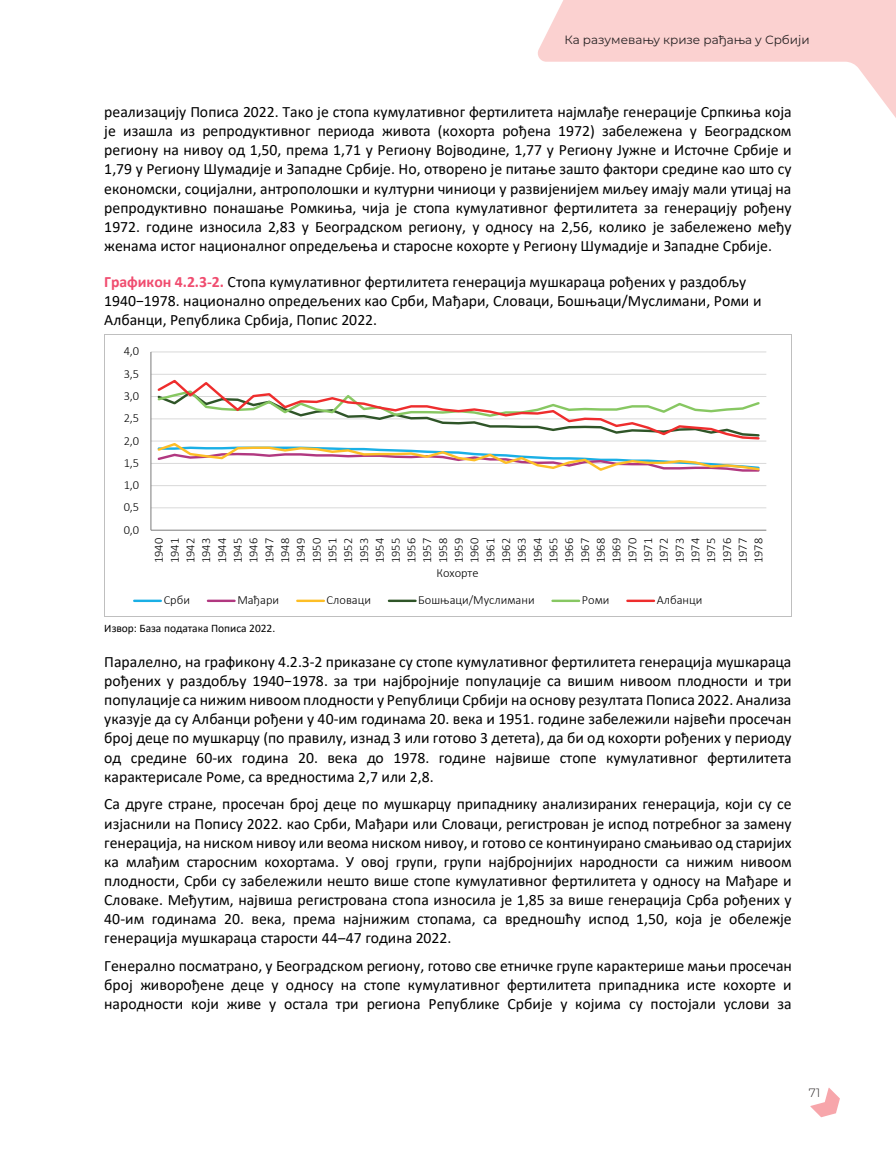
<style>
.page{position:relative;width:896px;height:1151px;background:#fff}
.page>*{position:absolute;margin:0;border:0;box-sizing:border-box;transform-origin:0 0}
.t1{font:15.75px/19.2px "Calibri";color:#000;text-align:justify}
.t2{font:300 12.45px/15.8px "Calibri";color:#000;text-align:justify}
.t3{font:12px "Montserrat";color:#231f20}
.t4{font:300 12px "Montserrat";color:#231f20}
.t5{font:11.4px "Calibri";color:#000}
.s1{font-weight:700;color:#f04c6f}
</style>
<div class="page">
<hr style="left:105px;top:334px;width:685px;height:1px;background:#bfbfbf">
<hr style="left:104px;top:335px;width:1px;height:281px;background:#bfbfbf">
<hr style="left:105px;top:616px;width:685px;height:1px;background:#bfbfbf">
<hr style="left:790px;top:335px;width:1px;height:281px;background:#bfbfbf">
<hr style="left:151px;top:507px;width:615px;height:1px;background:#d9d9d9">
<hr style="left:151px;top:485px;width:615px;height:1px;background:#d9d9d9">
<hr style="left:151px;top:463px;width:615px;height:1px;background:#d9d9d9">
<hr style="left:151px;top:441px;width:615px;height:1px;background:#d9d9d9">
<hr style="left:151px;top:418px;width:615px;height:1px;background:#d9d9d9">
<hr style="left:151px;top:396px;width:615px;height:1px;background:#d9d9d9">
<hr style="left:151px;top:374px;width:615px;height:1px;background:#d9d9d9">
<hr style="left:151px;top:351px;width:615px;height:1px;background:#d9d9d9">
<hr style="left:150px;top:352px;width:1px;height:178px;background:#7f7f7f">
<hr style="left:151px;top:529px;width:615px;height:1px;background:#7f7f7f">
<svg style="left:155px;top:379px;width:606px;height:93px"></svg>
<hr style="left:134px;top:599px;width:27px;height:3px;background:#1aafe5">
<hr style="left:208px;top:599px;width:26px;height:3px;background:#b13880">
<hr style="left:297px;top:599px;width:27px;height:3px;background:#fdbe26">
<hr style="left:389px;top:599px;width:26px;height:3px;background:#2f5528">
<hr style="left:552px;top:599px;width:27px;height:3px;background:#87c762">
<hr style="left:627px;top:599px;width:27px;height:3px;background:#ee2d2d">
<svg style="left:538px;top:0;width:357px;height:117px;fill:#fbd1d0"></svg>
<svg style="left:810px;top:1088px;width:29px;height:29px"></svg>
<p class="t3" style="left:564px;top:31px;width:246px">Ка разумевању кризе рађања у Србији</p>
<p class="t1" style="left:104px;top:102px;width:689px">реализацију Пописа 2022. Тако је стопа кумулативног фертилитета најмлађе генерације Српкиња која је изашла из репродуктивног периода живота (кохорта рођена 1972) забележена у Београдском региону на нивоу од 1,50, према 1,71 у Региону Војводине, 1,77 у Региону Јужне и Источне Србије и 1,79 у Региону Шумадије и Западне Србије. Но, отворено је питање зашто фактори средине као што су економски, социјални, антрополошки и културни чиниоци у развијенијем миљеу имају мали утицај на репродуктивно понашање Ромкиња, чија је стопа кумулативног фертилитета за генерацију рођену 1972. године износила 2,83 у Београдском региону, у односу на 2,56, колико је забележено међу женама истог националног опредељења и старосне кохорте у Региону Шумадије и Западне Србије.</p>
<p class="t1" style="left:104px;top:272px;width:658px;text-align:left"><span class="s1">Графикон 4.2.3-2.</span> Стопа кумулативног фертилитета генерација мушкараца рођених у раздобљу<br>1940−1978. национално опредељених као Срби, Мађари, Словаци, Бошњаци/Муслимани, Роми и<br>Албанци, Република Србија, Попис 2022.</p>
<p class="t2" style="left:124px;top:343px;width:17px">4,0</p>
<p class="t2" style="left:124px;top:365px;width:17px">3,5</p>
<p class="t2" style="left:124px;top:388px;width:17px">3,0</p>
<p class="t2" style="left:124px;top:410px;width:17px">2,5</p>
<p class="t2" style="left:124px;top:432px;width:17px">2,0</p>
<p class="t2" style="left:124px;top:455px;width:17px">1,5</p>
<p class="t2" style="left:124px;top:477px;width:17px">1,0</p>
<p class="t2" style="left:124px;top:499px;width:17px">0,5</p>
<p class="t2" style="left:124px;top:521px;width:17px">0,0</p>
<p class="t2" style="left:151px;top:563px;width:27px;rotate:-90deg">1940<br>1941<br>1942<br>1943<br>1944<br>1945<br>1946<br>1947<br>1948<br>1949<br>1950<br>1951<br>1952<br>1953<br>1954<br>1955<br>1956<br>1957<br>1958<br>1959<br>1960<br>1961<br>1962<br>1963<br>1964<br>1965<br>1966<br>1967<br>1968<br>1969<br>1970<br>1971<br>1972<br>1973<br>1974<br>1975<br>1976<br>1977<br>1978</p>
<p class="t2" style="left:436px;top:564px;width:44px">Кохорте</p>
<p class="t2" style="left:164px;top:592px;width:28px">Срби</p>
<p class="t2" style="left:237px;top:592px;width:43px">Мађари</p>
<p class="t2" style="left:326px;top:592px;width:46px">Словаци</p>
<p class="t2" style="left:418px;top:592px;width:118px">Бошњаци/Муслимани</p>
<p class="t2" style="left:582px;top:592px;width:29px">Роми</p>
<p class="t2" style="left:656px;top:592px;width:47px">Албанци</p>
<p class="t5" style="left:104px;top:620px;width:172px">Извор: База података Пописа 2022.</p>
<p class="t1" style="left:104px;top:651px;width:689px">Паралелно, на графикону 4.2.3-2 приказане су стопе кумулативног фертилитета генерација мушкараца рођених у раздобљу 1940−1978. за три најбројније популације са вишим нивоом плодности и три популације са нижим нивоом плодности у Републици Србији на основу резултата Пописа 2022. Анализа указује да су Албанци рођени у 40-им годинама 20. века и 1951. године забележили највећи просечан број деце по мушкарцу (по правилу, изнад 3 или готово 3 детета), да би од кохорти рођених у периоду од средине 60-их година 20. века до 1978. године највише стопе кумулативног фертилитета карактерисале Роме, са вредностима 2,7 или 2,8.</p>
<p class="t1" style="left:104px;top:794px;width:689px">Са друге стране, просечан број деце по мушкарцу припаднику анализираних генерација, који су се изјаснили на Попису 2022. као Срби, Мађари или Словаци, регистрован је испод потребног за замену генерација, на ниском нивоу или веома ниском нивоу, и готово се континуирано смањивао од старијих ка млађим старосним кохортама. У овој групи, групи најбројнијих народности са нижим нивоом плодности, Срби су забележили нешто више стопе кумулативног фертилитета у односу на Мађаре и Словаке. Међутим, највиша регистрована стопа износила је 1,85 за више генерација Срба рођених у 40-им годинама 20. века, према најнижим стопама, са вредношћу испод 1,50, која је обележје генерација мушкараца старости 44‒47 година 2022.</p>
<p class="t1" style="left:104px;top:955px;width:689px">Генерално посматрано, у Београдском региону, готово све етничке групе карактерише мањи просечан број живорођене деце у односу на стопе кумулативног фертилитета припадника исте кохорте и народности који живе у остала три региона Републике Србије у којима су постојали услови за</p>
<p class="t4" style="left:808px;top:1084px;width:13px">71</p>
</div>
